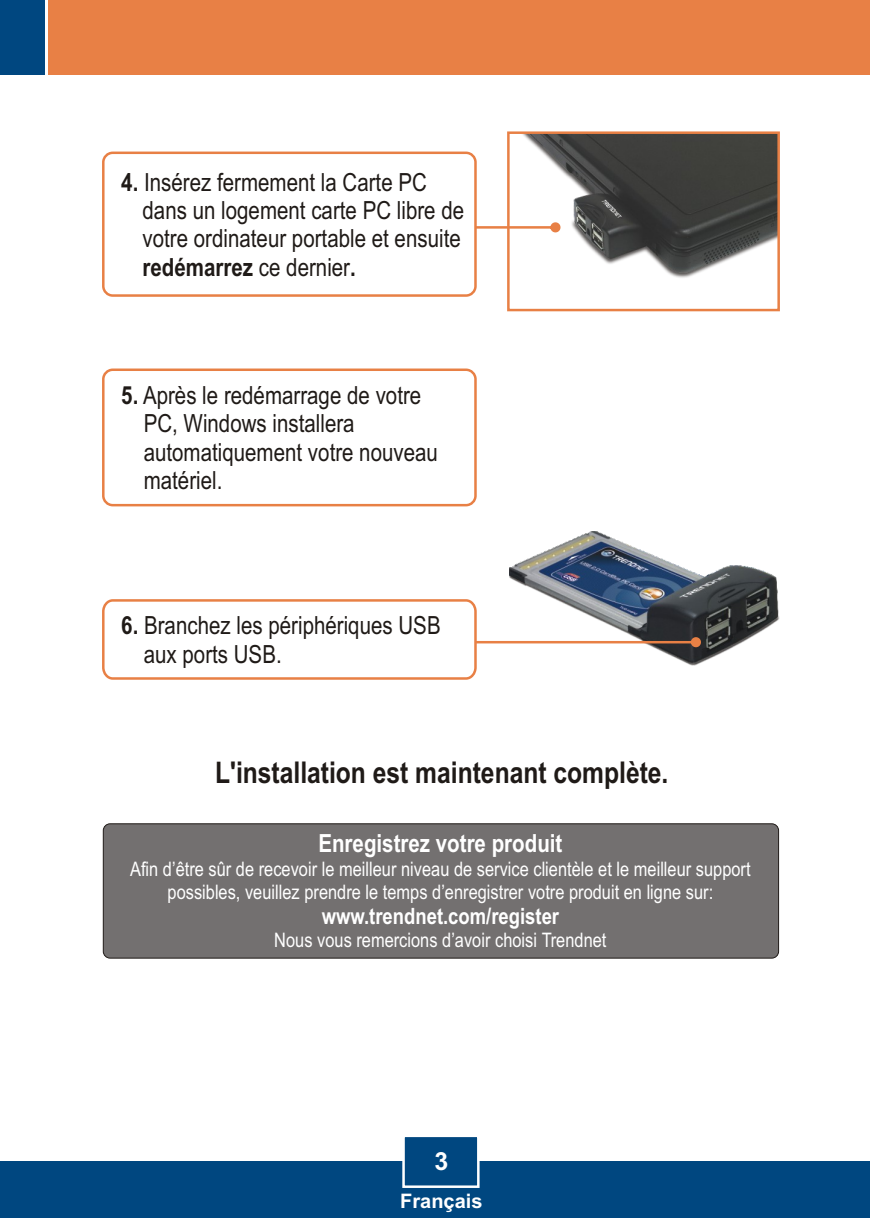
<style>
.page{position:relative;width:870px;height:1218px;background:#fff}
.page>*{position:absolute;margin:0;border:0;box-sizing:border-box;transform-origin:0 0}
.t1{font:700 30px "Arial Narrow";color:#1f1a17}
.t2{font:25px/28.2px "Arial Narrow";color:#1f1a17}
.t3{font:700 25px "Arial Narrow";color:#fff}
.t4{font:700 25px "Arial";color:#fff}
.t5{font:700 22.5px "Arial Narrow";color:#fff}
.t6{font:20px/22.8px "Arial Narrow";color:#fff;text-align:center}
.t7{font:700 20px "Arial";color:#fff}
.s1{font-weight:700}
</style>
<div class="page">
<div style="left:0;top:1161px;width:869px;height:57px;background:#004780"></div>
<div style="left:48px;top:0;width:821px;height:74px;background:#e88045"></div>
<div style="left:0;top:0;width:45px;height:74px;background:#004780"></div>
<img style="left:509px;top:532px;width:270px;height:131px">
<img style="left:523px;top:135px;width:252px;height:143px">
<div style="left:507px;top:131px;width:272px;height:180px;border:3px solid #e88045"></div>
<svg style="left:402px;top:1137px;width:78px;height:51px"></svg>
<svg style="left:476px;top:222px;width:84px;height:10px"></svg>
<svg style="left:102px;top:598px;width:598px;height:82px"></svg>
<div style="left:102px;top:368px;width:374px;height:138px;background:#fff;border:3px solid #e88045;border-radius:9px"></div>
<div style="left:102px;top:152px;width:374px;height:145px;background:#fff;border:3px solid #e88045;border-radius:9px"></div>
<div style="left:103px;top:823px;width:675px;height:135px;background:#737070;border:1px solid #1f1a17;border-radius:7px"></div>
<p class="t2" style="left:142px;top:170px;width:323px;text-indent:-21px"><span class="s1">4.</span> Insérez fermement la Carte PC dans un logement carte PC libre de votre ordinateur portable et ensuite <span class="s1">redémarrez</span> ce dernier<span class="s1">.</span></p>
<p class="t2" style="left:144px;top:383px;width:296px;text-indent:-22px"><span class="s1">5.</span> Après le redémarrage de votre<br>PC, Windows installera automatiquement votre nouveau matériel.</p>
<p class="t2" style="left:144px;top:614px;width:298px;text-indent:-22px"><span class="s1">6.</span> Branchez les périphériques USB aux ports USB.</p>
<p class="t1" style="left:215px;top:761px;width:454px">L'installation est maintenant complète.</p>
<p class="t3" style="left:318px;top:834px;width:245px">Enregistrez votre produit</p>
<p class="t6" style="left:130px;top:859px;width:621px">Afin d’être sûr de recevoir le meilleur niveau de service clientèle et le meilleur support possibles, veuillez prendre le temps d’enregistrer votre produit en ligne sur:</p>
<p class="t5" style="left:321px;top:907px;width:239px">www.trendnet.com/register</p>
<p class="t6" style="left:274px;top:930px;width:333px">Nous vous remercions d’avoir choisi Trendnet</p>
<p class="t4" style="left:434px;top:1152px;width:15px">3</p>
<p class="t7" style="left:400px;top:1193px;width:84px">Français</p>
</div>
